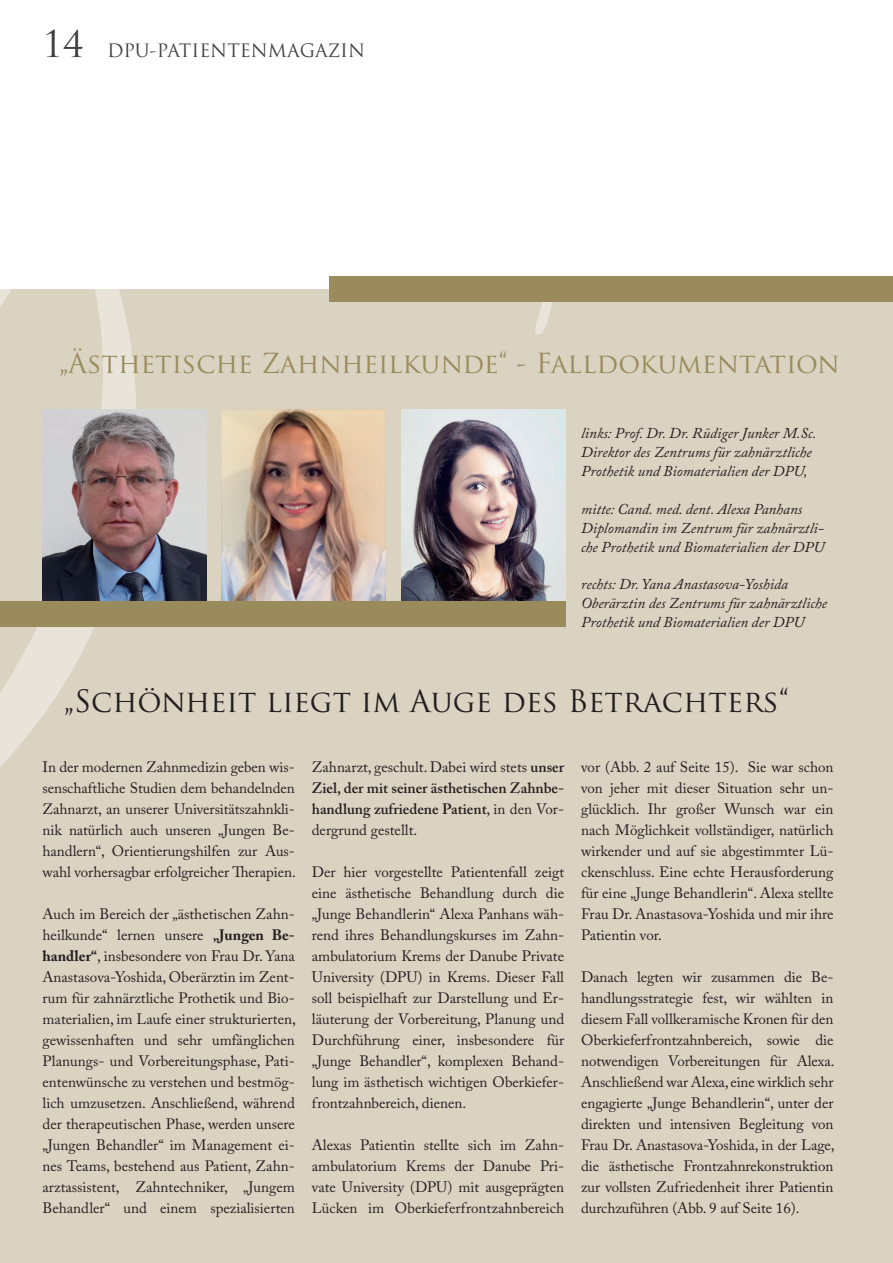
<style>
.page{position:relative;width:893px;height:1263px;background:#fff}
.page>*{position:absolute;margin:0;border:0;box-sizing:border-box;transform-origin:0 0}
.t1{font:30px "Trajan Pro";color:#231f20}
.t2{font:27px "Trajan Pro";color:#9a8b5d}
.t3{font:18px "Trajan Pro";color:#3e3e3f}
.t4{font:15px/21px "Adobe Caslon Pro";color:#231f20;text-align:justify}
.t5{font:italic 15px/18.9px "Adobe Caslon Pro";color:#231f20}
.t6{font:600 15px/21px "Adobe Caslon Pro";color:#231f20;text-align:justify}
.s1{font-size:36px}
.s2{font-weight:700}
.s3{font-weight:400}
</style>
<div class="page">
<div style="left:0;top:289px;width:893px;height:974px;background:#dbd3c1"></div>
<svg style="left:0;top:289px;width:555px;height:477px"></svg>
<div style="left:329px;top:276px;width:564px;height:25px;background:#9a8b5d"></div>
<img style="left:43px;top:409px;width:164px;height:193px">
<img style="left:221px;top:409px;width:165px;height:193px">
<img style="left:401px;top:409px;width:165px;height:193px">
<div style="left:0;top:602px;width:566px;height:25px;background:#9a8b5d"></div>
<p class="t3" style="left:43px;top:39px;width:324px"><span class="s1">14</span> DPU-PATIENTENMAGAZIN</p>
<h2 class="t2" style="left:60px;top:346px;width:782px">„Ästhetische Zahnheilkunde“ - Falldokumentation</h2>
<p class="t5" style="left:581px;top:424px;width:237px">links: Prof. Dr. Dr. Rüdiger Junker M.Sc.<br>Direktor des Zentrums für zahnärztliche<br>Prothetik und Biomaterialien der DPU,</p>
<p class="t5" style="left:581px;top:499px;width:245px">mitte: Cand. med. dent. Alexa Panhans<br>Diplomandin im Zentrum für zahnärztli&shy;che Prothetik und Biomaterialien der DPU</p>
<p class="t5" style="left:581px;top:575px;width:247px">rechts: Dr. Yana Anastasova-Yoshida<br>Oberärztin des Zentrums für zahnärztliche<br>Prothetik und Biomaterialien der DPU</p>
<h1 class="t1" style="left:64px;top:682px;width:726px">„Schönheit liegt im Auge des Betrachters“</h1>
<p class="t4" style="left:43px;top:756px;width:255px">In der modernen Zahnmedizin geben wis&shy;senschaftliche Studien dem behandelnden Zahnarzt, an unserer Universitätszahnkli&shy;nik natürlich auch unseren „Jungen Be&shy;handlern“, Orientierungshilfen zur Aus&shy;wahl vorhersagbar erfolgreicher Therapien.</p>
<p class="t4" style="left:43px;top:903px;width:255px">Auch im Bereich der „ästhetischen Zahn&shy;heilkunde“ lernen unsere <span class="s2">„Jungen Be&shy;handler“</span>, insbesondere von Frau Dr. Yana Anastasova-Yoshida, Oberärztin im Zent&shy;rum für zahnärztliche Prothetik und Bio&shy;materialien, im Laufe einer strukturierten, gewissenhaften und sehr umfänglichen Planungs- und Vorbereitungsphase, Pati&shy;entenwünsche zu verstehen und bestmög&shy;lich umzusetzen. Anschließend, während der therapeutischen Phase, werden unsere „Jungen Behandler“ im Management ei&shy;nes Teams, bestehend aus Patient, Zahn&shy;arztassistent, Zahntechniker, „Jungem Behandler“ und einem spezialisierten</p>
<p class="t6" style="left:312px;top:756px;width:254px"><span class="s3">Zahnarzt, geschult. Dabei wird stets</span> unser Ziel, der mit seiner ästhetischen Zahnbe&shy;handlung zufriedene Patient<span class="s3">, in den Vor&shy;dergrund gestellt.</span></p>
<p class="t4" style="left:312px;top:861px;width:254px">Der hier vorgestellte Patientenfall zeigt eine ästhetische Behandlung durch die „Junge Behandlerin“ Alexa Panhans wäh&shy;rend ihres Behandlungskurses im Zahn&shy;ambulatorium Krems der Danube Private University (DPU) in Krems. Dieser Fall soll beispielhaft zur Darstellung und Er&shy;läuterung der Vorbereitung, Planung und Durchführung einer, insbesondere für „Junge Behandler“, komplexen Behand&shy;lung im ästhetisch wichtigen Oberkiefer&shy;frontzahnbereich, dienen.</p>
<p class="t4" style="left:312px;top:1134px;width:254px">Alexas Patientin stellte sich im Zahn&shy;ambulatorium Krems der Danube Pri&shy;vate University (DPU) mit ausgeprägten Lücken im Oberkieferfrontzahnbereich</p>
<p class="t4" style="left:581px;top:756px;width:254px">vor (Abb. 2 auf Seite 15). Sie war schon von jeher mit dieser Situation sehr un&shy;glücklich. Ihr großer Wunsch war ein nach Möglichkeit vollständiger, natürlich wirkender und auf sie abgestimmter Lü&shy;ckenschluss. Eine echte Herausforderung für eine „Junge Behandlerin“. Alexa stellte Frau Dr. Anastasova-Yoshida und mir ihre Patientin vor.</p>
<p class="t4" style="left:581px;top:966px;width:255px">Danach legten wir zusammen die Be&shy;handlungsstrategie fest, wir wählten in diesem Fall vollkeramische Kronen für den Oberkieferfrontzahnbereich, sowie die notwendigen Vorbereitungen für Alexa.<br>Anschließend war Alexa, eine wirklich sehr engagierte „Junge Behandlerin“, unter der direkten und intensiven Begleitung von Frau Dr. Anastasova-Yoshida, in der Lage, die ästhetische Frontzahnrekonstruktion zur vollsten Zufriedenheit ihrer Patientin durchzuführen (Abb. 9 auf Seite 16).</p>
</div>
